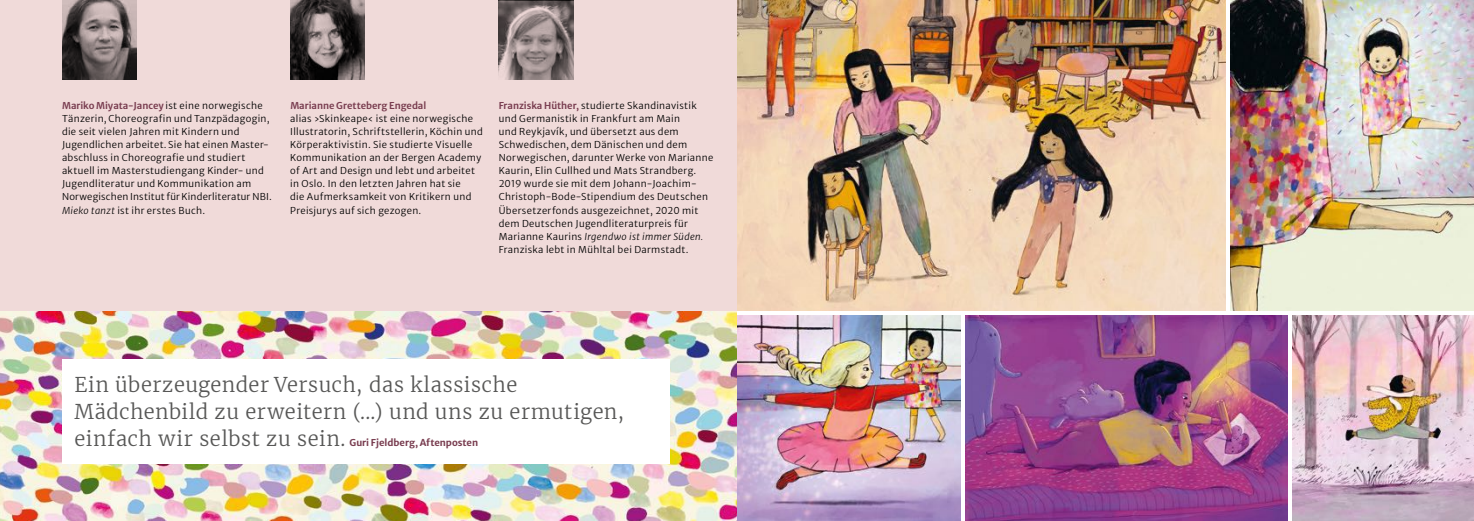
<style>
.page{position:relative;width:1474px;height:521px;background:#fff}
.page>*{position:absolute;margin:0;border:0;box-sizing:border-box;transform-origin:0 0}
.t1{font:300 20.12px/27.1px "Merriweather";letter-spacing:.03em;color:#575756}
.t2{font:9.45px/13.1px "Merriweather Sans";letter-spacing:.03em;color:#000}
.t3{font:700 9.45px "Merriweather Sans";color:#793d50}
.t4{font:600 9.45px "Merriweather Sans";color:#793d50}
.s1{font-weight:600;color:#793d50}
.s2{font-style:italic}
.s3{font-family:"Merriweather";font-weight:300;font-size:20.12px;color:#575756}
</style>
<div class="page">
<img style="left:0;top:310px;width:737px;height:211px">
<img style="left:737px;top:0;width:488px;height:310px">
<div style="left:0;top:0;width:737px;height:310px;background:#f0dad9"></div>
<img style="left:62px;top:0;width:74px;height:79px">
<img style="left:290px;top:0;width:75px;height:79px">
<img style="left:1230px;top:0;width:243px;height:310px">
<img style="left:737px;top:315px;width:223px;height:206px">
<img style="left:965px;top:315px;width:322px;height:206px">
<img style="left:1292px;top:315px;width:181px;height:206px">
<div style="left:62px;top:360px;width:608px;height:104px;background:#fff"></div>
<img style="left:499px;top:0;width:74px;height:79px">
<p class="t2" style="left:62px;top:97px;width:211px"><span class="s1">Mariko Miyata-Jancey</span> ist eine norwegische Tänzerin, Choreografin und Tanzpädagogin, die seit vielen Jahren mit Kindern und Jugendlichen arbeitet. Sie hat einen Master&shy;abschluss in Choreografie und studiert aktuell im Masterstudiengang Kinder- und Jugendliteratur und Kommunikation am Norwegischen Institut für Kinderliteratur NBI.<br><span class="s2">Mieko tanzt</span> ist ihr erstes Buch.</p>
<p class="t2" style="left:499px;top:97px;width:216px"><span class="s1">Franziska Hüther,</span> studierte Skandinavistik und Germanistik in Frankfurt am Main<br>und Reykjavík, und übersetzt aus dem Schwedischen, dem Dänischen und dem Norwegischen, darunter Werke von Marianne Kaurin, Elin Cullhed und Mats Strandberg.<br>2019 wurde sie mit dem Johann-Joachim-Christoph-Bode-Stipendium des Deutschen Übersetzerfonds ausgezeichnet, 2020 mit dem Deutschen Jugendliteraturpreis für Marianne Kaurins <span class="s2">Irgendwo ist immer Süden.<br></span>Franziska lebt in Mühltal bei Darmstadt.</p>
<p class="t4" style="left:290px;top:97px;width:137px">Marianne Gretteberg Engedal</p>
<p class="t2" style="left:290px;top:111px;width:194px">alias ›Skinkeape‹ ist eine norwegische Illustratorin, Schriftstellerin, Köchin und Körperaktivistin. Sie studierte Visuelle Kommunikation an der Bergen Academy of Art and Design und lebt und arbeitet in Oslo. In den letzten Jahren hat sie<br>die Aufmerksamkeit von Kritikern und Preisjurys auf sich gezogen.</p>
<h1 class="t1" style="left:74px;top:370px;width:551px">Ein überzeugender Versuch, das klassische<br>Mädchenbild zu erweitern (...) und uns zu ermutigen,</h1>
<p class="t3" style="left:74px;top:434px;width:405px"><span class="s3">einfach wir selbst zu sein.</span> Guri Fjeldberg, Aftenposten</p>
</div>
